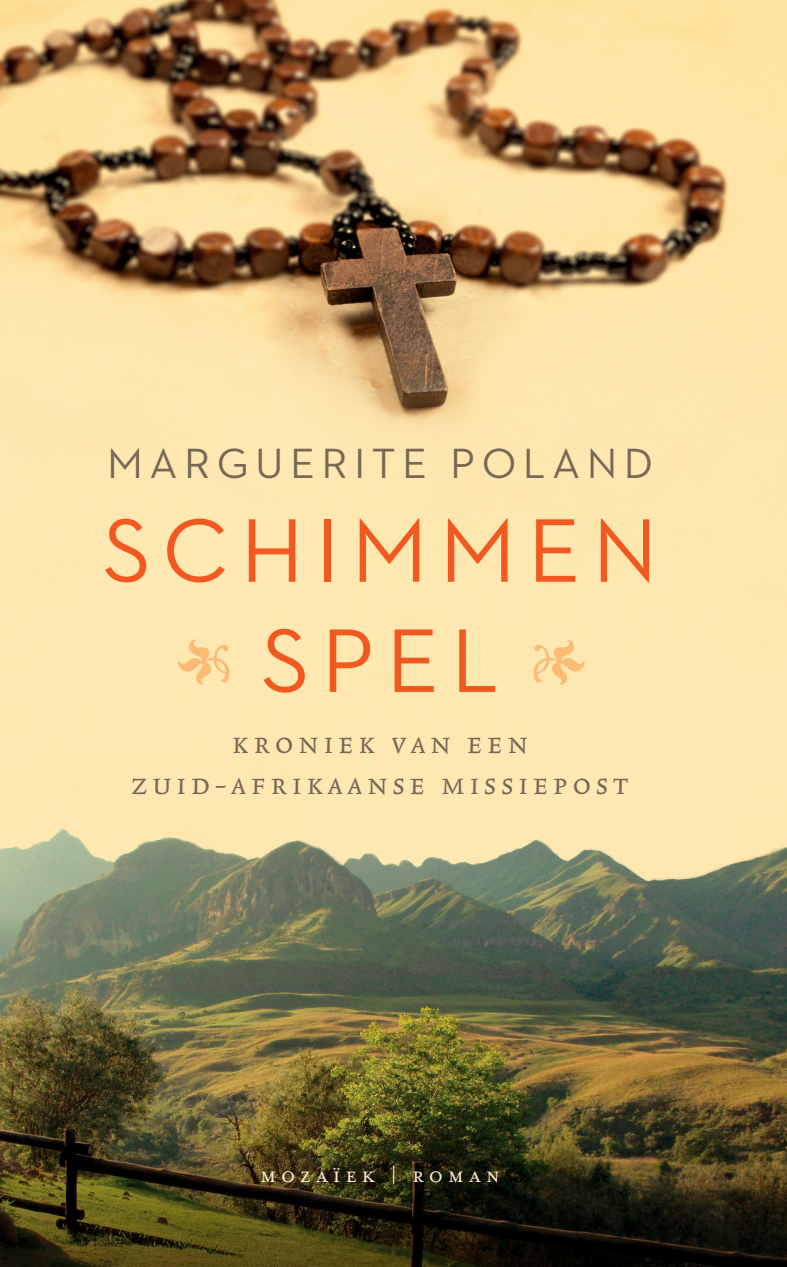
<style>
.page{position:relative;width:787px;height:1267px;background:#fff}
.page>*{position:absolute;margin:0;border:0;box-sizing:border-box;transform-origin:0 0}
.t1{font:91.8px "Neutraface 2 Text";letter-spacing:.125em;color:#f15921}
.t2{font:43px "Neutraface 2 Text";letter-spacing:.15em;color:#776857}
.t3{font:34px/40.8px "Trinite No 2 Rom Wid Exp";letter-spacing:.15em;color:#776857;text-align:center}
.t4{font:24px "Mrs Eaves Small Caps";letter-spacing:.2em;color:#fee8cf}
.s1{font-family:"Adobe Garamond Pro";font-size:68px;color:#fcbb74}
</style>
<div class="page">
<img style="left:0;top:0;width:746px;height:505px">
<img style="left:0;top:785px;width:787px;height:357px">
<svg style="left:0;top:1142px;width:787px;height:124px;background:#332d11"></svg>
<div style="left:178px;top:639px;width:51px;height:45px;background:#fee8b2"></div>
<p class="t2" style="left:107px;top:436px;width:547px">MARGUERITE POLAND</p>
<h1 class="t1" style="left:102px;top:493px;width:557px">SCHIMMEN</h1>
<h1 class="t1" style="left:261px;top:603px;width:326px">SPEL <span class="s1">1</span></h1>
<p class="t3" style="left:132px;top:725px;width:498px">kroniek van een zuid-afrikaanse missiepost</p>
<p class="t4" style="left:260px;top:1161px;width:241px">mozaïek | roman</p>
</div>
